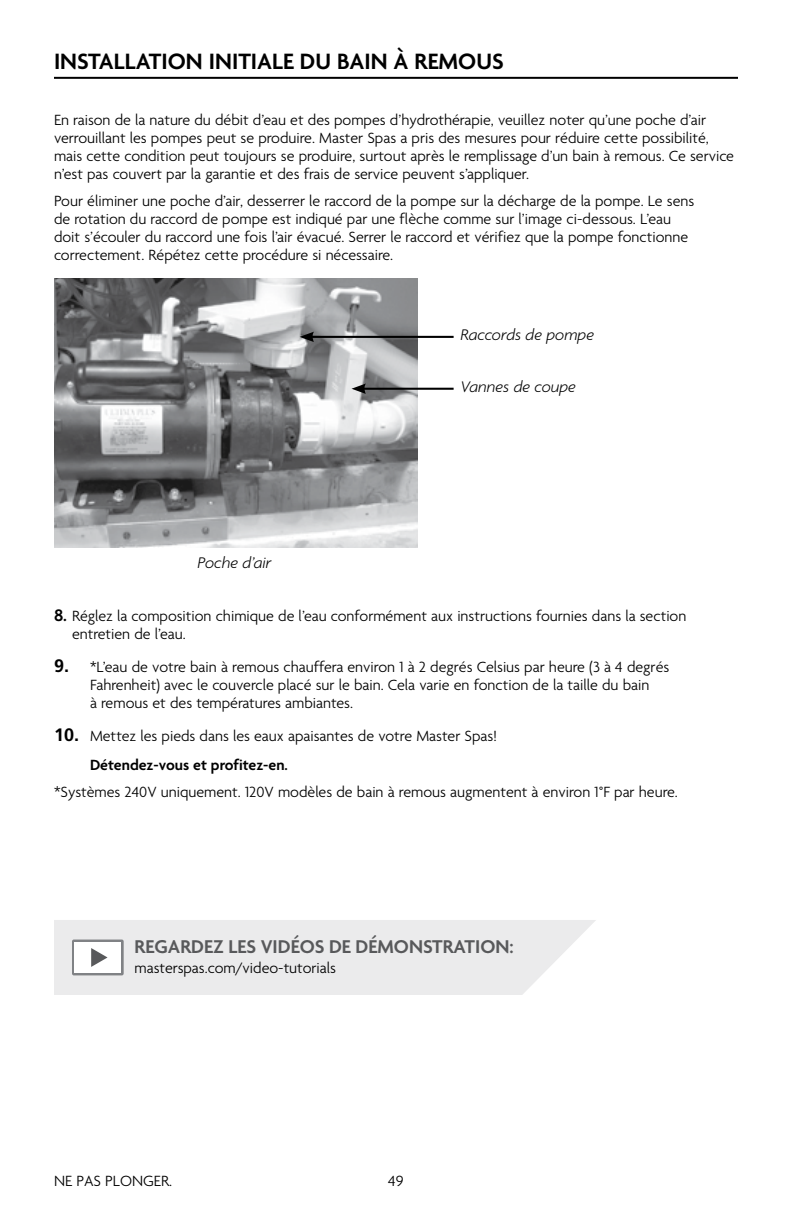
<style>
.page{position:relative;width:792px;height:1224px;background:#fff}
.page>*{position:absolute;margin:0;border:0;box-sizing:border-box;transform-origin:0 0}
.t1{font:600 24px "Agenda";color:#000}
.t2{font:600 20px "Agenda";color:#58595b}
.t3{font:italic 300 16.6px "Agenda";color:#000}
.t4{font:300 16px/18px "Agenda";color:#000}
.t5{font:300 16px "Frutiger LT Std";color:#000}
.s1{font-weight:600;font-size:18px}
.s2{font-family:"Frutiger LT Std";font-weight:700;font-size:18px}
.s3{font-weight:600}
.s4{font-family:"Frutiger LT Std"}
</style>
<div class="page">
<hr style="left:54px;top:77px;width:684px;height:2px;background:#000">
<svg style="left:54px;top:920px;width:542px;height:75px;background:#ececed"></svg>
<div style="left:72px;top:940px;width:52px;height:35px;background:#808285;border-radius:2px"></div>
<div style="left:75px;top:942px;width:46px;height:31px;background:#fff"></div>
<svg style="left:91px;top:948px;width:17px;height:19px"></svg>
<img style="left:54px;top:279px;width:363px;height:269px">
<hr style="left:311px;top:336px;width:143px;height:2px;background:#000">
<svg style="left:300px;top:332px;width:14px;height:10px"></svg>
<hr style="left:363px;top:388px;width:91px;height:2px;background:#000">
<svg style="left:352px;top:384px;width:14px;height:10px"></svg>
<h1 class="t1" style="left:54px;top:49px;width:451px">INSTALLATION INITIALE DU BAIN À REMOUS</h1>
<p class="t4" style="left:54px;top:112px;width:682px">En raison de la nature du débit d’eau et des pompes d’hydrothérapie, veuillez noter qu’une poche d’air verrouillant les pompes peut se produire. Master Spas a pris des mesures pour réduire cette possibilité, mais cette condition peut toujours se produire, surtout après le remplissage d’un bain à remous. Ce service n’est pas couvert par la garantie et des frais de service peuvent s’appliquer.</p>
<p class="t4" style="left:54px;top:193px;width:642px">Pour éliminer une poche d’air, desserrer le raccord de la pompe sur la décharge de la pompe. Le sens de rotation du raccord de pompe est indiqué par une flèche comme sur l’image ci-dessous. L’eau doit s’écouler du raccord une fois l’air évacué. Serrer le raccord et vérifiez que la pompe fonctionne correctement. Répétez cette procédure si nécessaire.</p>
<p class="t3" style="left:198px;top:553px;width:76px">Poche d’air</p>
<p class="t3" style="left:461px;top:325px;width:135px">Raccords de pompe</p>
<p class="t3" style="left:461px;top:377px;width:117px">Vannes de coupe</p>
<p class="t4" style="left:72px;top:608px;width:616px;text-indent:-18px"><span class="s1">8.</span> Réglez la composition chimique de l’eau conformément aux instructions fournies dans la section entretien de l’eau.</p>
<p class="t4" style="left:90px;top:659px;width:581px;text-indent:-36px"><span class="s2">9.</span> *L’eau de votre bain à remous chauffera environ 1 à 2 degrés Celsius par heure (3 à 4 degrés<br>Fahrenheit) avec le couvercle placé sur le bain. Cela varie en fonction de la taille du bain<br>à remous et des températures ambiantes.</p>
<p class="t4" style="left:90px;top:723px;width:409px;line-height:29px;text-indent:-36px"><span class="s2">10.</span> Mettez les pieds dans les eaux apaisantes de votre Master Spas!<br><span class="s3">Détendez-vous et profitez-en.</span></p>
<p class="t4" style="left:54px;top:784px;width:625px">*Systèmes 240V uniquement. 120V modèles de bain à remous augmentent à environ 1°F par heure.</p>
<p class="t2" style="left:134px;top:936px;width:381px">REGARDEZ LES VIDÉOS DE DÉMONSTRATION:</p>
<p class="t4" style="left:134px;top:960px;width:203px">masterspas.com/video-tutorials</p>
<p class="t5" style="left:86px;top:1172px;width:89px">LONGEZ PAS</p>
<p class="t4" style="left:54px;top:1173px;width:129px">NE PAS PLONGER. <span class="s4">!</span></p>
<p class="t5" style="left:383px;top:1172px;width:28px">101</p>
<p class="t4" style="left:388px;top:1173px;width:17px">49</p>
</div>
